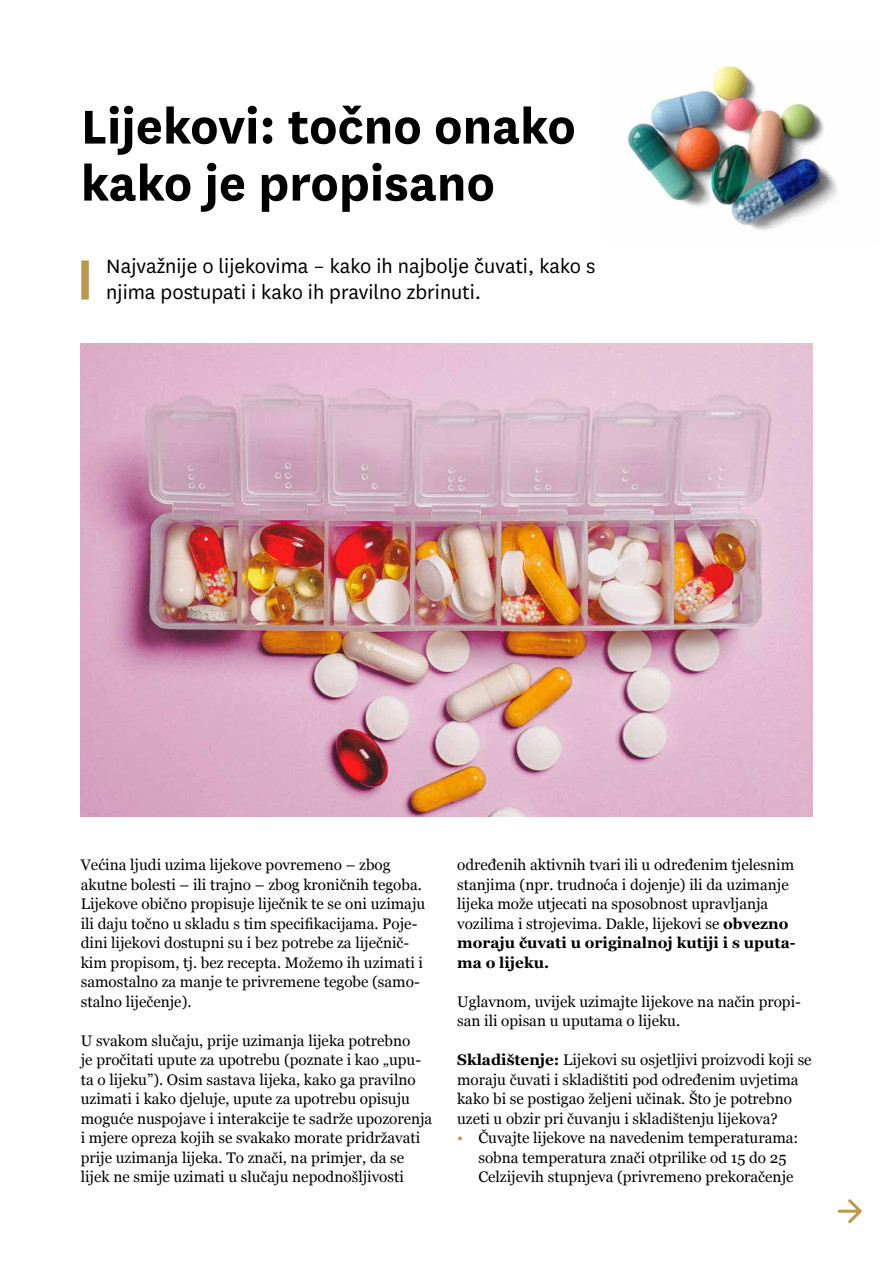
<style>
.page{position:relative;width:893px;height:1263px;background:#fff}
.page>*{position:absolute;margin:0;border:0;box-sizing:border-box;transform-origin:0 0}
.t1{font:700 55.5px/57px "National";color:#000}
.t2{font:22.5px/25.5px "National";color:#000}
.t3{font:15.3px/19.5px "Georgia";color:#000}
.s1{font-weight:700}
.s2{color:#ba974e}
</style>
<div class="page">
<img style="left:627px;top:65px;width:211px;height:165px">
<div style="left:81px;top:260px;width:8px;height:40px;background:#ba974e"></div>
<svg style="left:838px;top:1199px;width:24px;height:24px"></svg>
<img style="left:81px;top:344px;width:731px;height:472px">
<h1 class="t1" style="left:81px;top:94px;width:496px">Lijekovi: točno onako kako je propisano</h1>
<h2 class="t2" style="left:106px;top:252px;width:490px">Najvažnije o lijekovima – kako ih najbolje čuvati, kako s njima postupati i kako ih pravilno zbrinuti.</h2>
<p class="t3" style="left:81px;top:854px;width:346px">Većina ljudi uzima lijekove povremeno – zbog akutne bolesti – ili trajno – zbog kroničnih tegoba.<br>Lijekove obično propisuje liječnik te se oni uzimaju ili daju točno u skladu s tim specifikacijama. Poje&shy;dini lijekovi dostupni su i bez potrebe za liječnič&shy;kim propisom, tj. bez recepta. Možemo ih uzimati i samostalno za manje te privremene tegobe (samo&shy;stalno liječenje).</p>
<p class="t3" style="left:81px;top:1030px;width:353px">U svakom slučaju, prije uzimanja lijeka potrebno<br>je pročitati upute za upotrebu (poznate i kao „upu&shy;ta o lijeku”). Osim sastava lijeka, kako ga pravilno uzimati i kako djeluje, upute za upotrebu opisuju moguće nuspojave i interakcije te sadrže upozorenja i mjere opreza kojih se svakako morate pridržavati prije uzimanja lijeka. To znači, na primjer, da se lijek ne smije uzimati u slučaju nepodnošljivosti</p>
<p class="t3" style="left:457px;top:854px;width:340px">određenih aktivnih tvari ili u određenim tjelesnim stanjima (npr. trudnoća i dojenje) ili da uzimanje lijeka može utjecati na sposobnost upravljanja vozilima i strojevima. Dakle, lijekovi se <span class="s1">obvezno moraju čuvati u originalnoj kutiji i s uputa&shy;ma o lijeku.</span></p>
<p class="t3" style="left:457px;top:991px;width:345px">Uglavnom, uvijek uzimajte lijekove na način propi&shy;san ili opisan u uputama o lijeku.</p>
<p class="t3" style="left:457px;top:1049px;width:356px"><span class="s1">Skladištenje:</span> Lijekovi su osjetljivi proizvodi koji se moraju čuvati i skladištiti pod određenim uvjetima kako bi se postigao željeni učinak. Što je potrebno uzeti u obzir pri čuvanju i skladištenju lijekova?</p>
<p class="t3" style="left:478px;top:1127px;width:321px;text-indent:-21px"><span class="s2">•</span> Čuvajte lijekove na navedenim temperaturama: sobna temperatura znači otprilike od 15 do 25<br>Celzijevih stupnjeva (privremeno prekoračenje</p>
</div>
